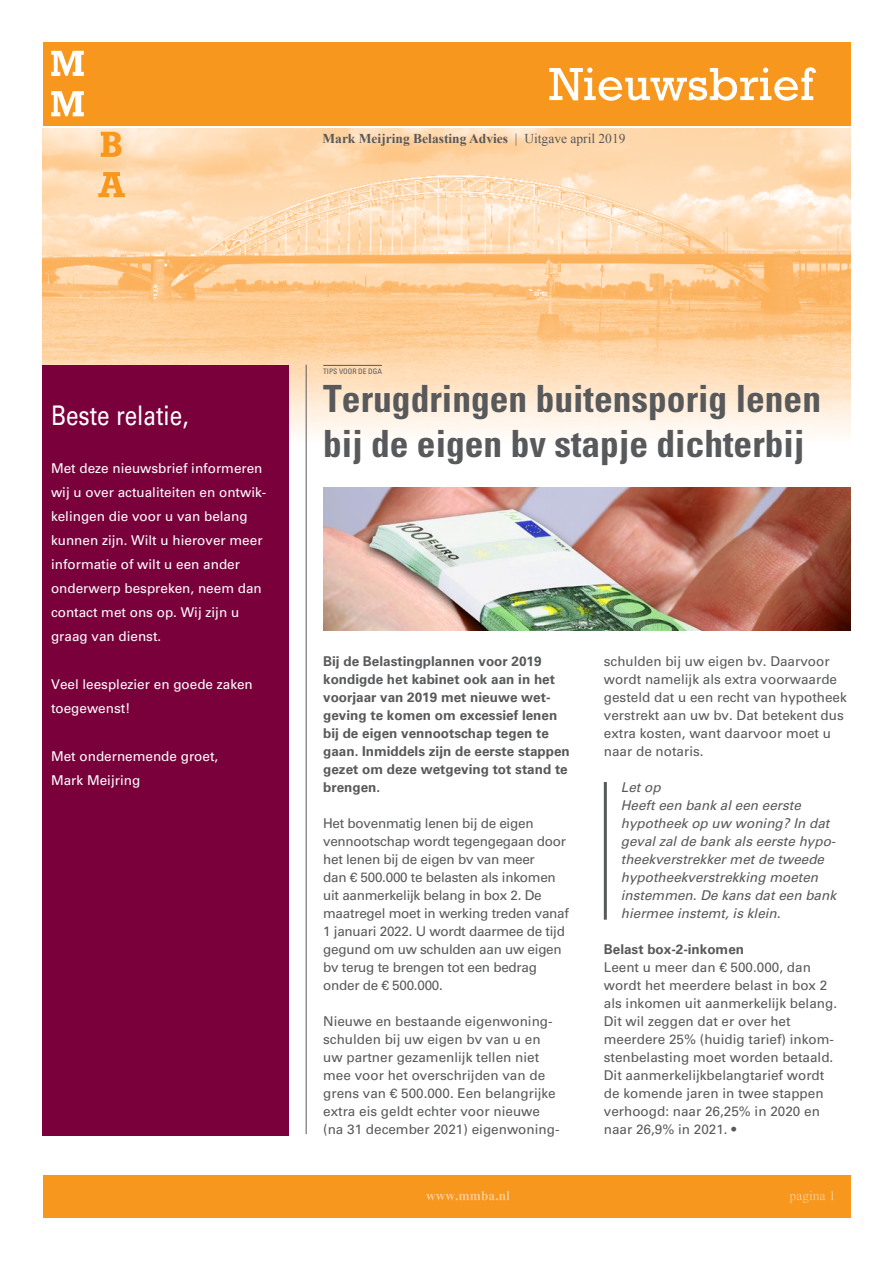
<style>
.page{position:relative;width:893px;height:1263px;background:#fff}
.page>*{position:absolute;margin:0;border:0;box-sizing:border-box;transform-origin:0 0}
.t1{font:700 condensed 37.5px/45px "Univers LT Std";color:#58595b}
.t2{font:27px "Univers LT Std";color:#fff;scale:.83 1}
.t3{font:13.5px/18px "Univers LT Std";color:#58595b}
.t4{font:13.5px/18px "Univers LT Std";letter-spacing:-.02em;color:#58595b}
.t5{font:13.5px/24px "Univers LT Std";color:#fff}
.t6{font:700 13.5px/18px "Univers LT Std";color:#58595b}
.t7{font:italic 13.5px/18px "Univers LT Std";color:#58595b}
.t8{font:700 13.5px "Times New Roman";color:#58595b}
.t9{font:condensed 7.5px "Univers LT Std";color:#58595b}
.s1{font-weight:400}
</style>
<div class="page">
<img style="left:43px;top:129px;width:807px;height:357px">
<div style="left:43px;top:365px;width:246px;height:770px;background:#7a003c"></div>
<div style="left:43px;top:1175px;width:807px;height:42px;background:#f8971d"></div>
<div style="left:43px;top:43px;width:807px;height:83px;background:#f8971d"></div>
<svg style="left:51px;top:51px;width:33px;height:25px"></svg>
<svg style="left:51px;top:91px;width:33px;height:25px"></svg>
<svg style="left:101px;top:132px;width:21px;height:25px"></svg>
<svg style="left:98px;top:172px;width:27px;height:25px"></svg>
<svg style="left:426px;top:1191px;width:84px;height:9px"></svg>
<svg style="left:549px;top:67px;width:267px;height:34px"></svg>
<svg style="left:789px;top:1191px;width:45px;height:12px"></svg>
<hr style="left:306px;top:365px;width:1px;height:769px;background:#58595b">
<img style="left:323px;top:488px;width:527px;height:142px">
<hr style="left:604px;top:782px;width:3px;height:138px;background:#58595b">
<hr style="left:323px;top:365px;width:59px;height:1px;background:#58595b">
<p class="t8" style="left:322px;top:129px;width:305px">Mark Meijring Belasting Advies <span class="s1">| Uitgave april 2019</span></p>
<h2 class="t2" style="left:51px;top:399px;width:167px">Beste relatie,</h2>
<p class="t5" style="left:51px;top:456px;width:217px">Met deze nieuwsbrief informeren wij u over actualiteiten en ontwik&shy;kelingen die voor u van belang kunnen zijn. Wilt u hierover meer informatie of wilt u een ander onderwerp bespreken, neem dan contact met ons op. Wij zijn u graag van dienst.</p>
<p class="t5" style="left:51px;top:672px;width:203px">Veel leesplezier en goede zaken toegewenst!</p>
<p class="t5" style="left:51px;top:744px;width:169px">Met ondernemende groet,<br>Mark Meijring</p>
<p class="t9" style="left:323px;top:367px;width:60px">TIPS VOOR DE DGA</p>
<h1 class="t1" style="left:323px;top:376px;width:499px">Terugdringen buitensporig lenen bij de eigen bv stapje dichterbij</h1>
<p class="t6" style="left:323px;top:652px;width:248px">Bij de Belastingplannen voor 2019 kondigde het kabinet ook aan in het voorjaar van 2019 met nieuwe wet&shy;geving te komen om excessief lenen bij de eigen vennootschap tegen te gaan. Inmiddels zijn de eerste stappen gezet om deze wetgeving tot stand te brengen.</p>
<p class="t4" style="left:323px;top:814px;width:247px">Het bovenmatig lenen bij de eigen vennootschap wordt tegengegaan door het lenen bij de eigen bv van meer<br>dan € 500.000 te belasten als inkomen uit aanmerkelijk belang in box 2. De maatregel moet in werking treden vanaf 1 januari 2022. U wordt daarmee de tijd gegund om uw schulden aan uw eigen bv terug te brengen tot een bedrag onder de € 500.000.</p>
<p class="t3" style="left:323px;top:1012px;width:238px">Nieuwe en bestaande eigenwoning&shy;schulden bij uw eigen bv van u en uw partner gezamenlijk tellen niet mee voor het overschrijden van de grens van € 500.000. Een belangrijke extra eis geldt echter voor nieuwe (na 31 december 2021) eigenwoning-</p>
<p class="t3" style="left:604px;top:652px;width:245px">schulden bij uw eigen bv. Daarvoor wordt namelijk als extra voorwaarde gesteld dat u een recht van hypotheek verstrekt aan uw bv. Dat betekent dus extra kosten, want daarvoor moet u naar de notaris.</p>
<p class="t7" style="left:621px;top:778px;width:217px">Let op<br>Heeft een bank al een eerste hypotheek op uw woning? In dat geval zal de bank als eerste hypo&shy;theekverstrekker met de tweede hypotheekverstrekking moeten instemmen. De kans dat een bank hiermee instemt, is klein.</p>
<p class="t6" style="left:604px;top:940px;width:142px">Belast box-2-inkomen</p>
<p class="t3" style="left:604px;top:958px;width:235px">Leent u meer dan € 500.000, dan wordt het meerdere belast in box 2 als inkomen uit aanmerkelijk belang.<br>Dit wil zeggen dat er over het meerdere 25% (huidig tarief) inkom&shy;stenbelasting moet worden betaald.<br>Dit aanmerkelijkbelangtarief wordt de komende jaren in twee stappen verhoogd: naar 26,25% in 2020 en naar 26,9% in 2021. •</p>
</div>
